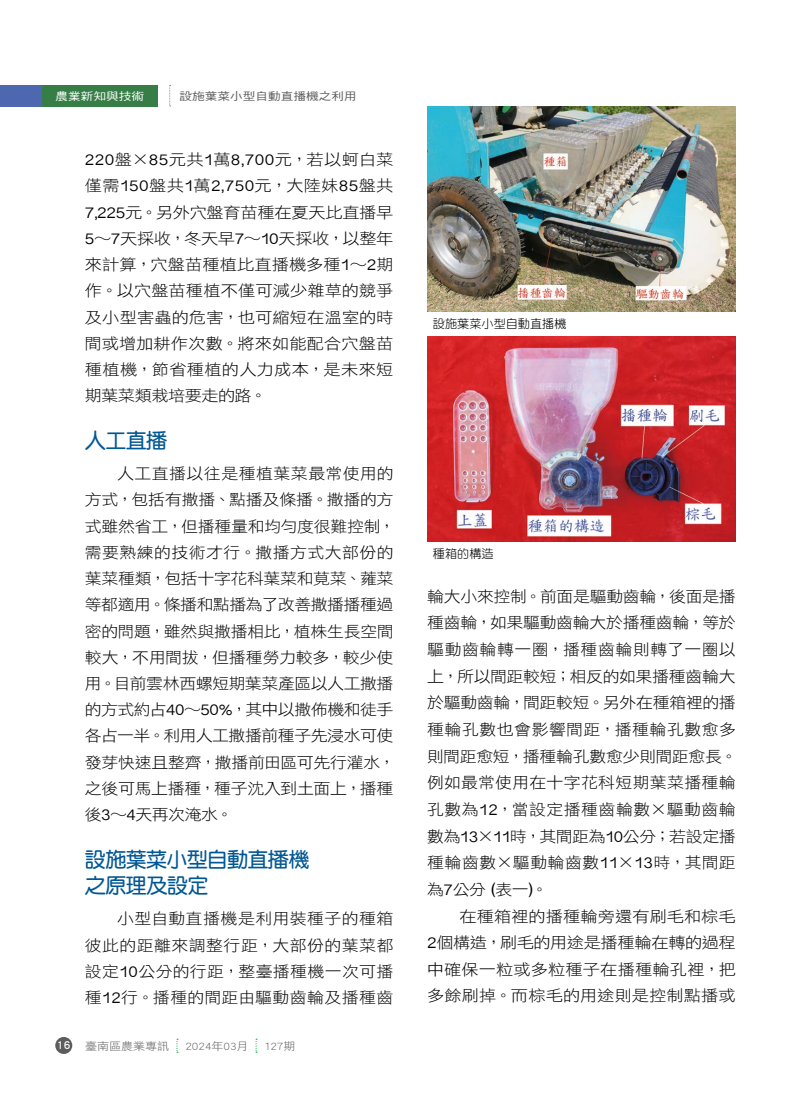
<style>
.page{position:relative;width:808px;height:1106px;background:#fff}
.page>*{position:absolute;margin:0;border:0;box-sizing:border-box;transform-origin:0 0}
.t1{font:21px/26.2px "DF Yuan Std W7";letter-spacing:-.03em;color:#005794}
.t2{font:15.6px/26.2px "DF Hei Std W3";letter-spacing:.005em;color:#000;text-align:justify;scale:1.09 1}
.t3{font:15.6px/26.2px "DF Hei Std W3";letter-spacing:.005em;color:#000;text-align:justify;scale:1.11 1}
.t4{font:12.15px "DF Yuan Std W3";color:#000}
.t5{font:10.8px "DF Hei Std W3";color:#5e5d5d;scale:1.11 1}
.t6{font:10.8px "DF Hei Std W5";letter-spacing:.005em;color:#5e5d5d;scale:1.17 1}
.t7{font:10.8px "DF Hei Std W5";letter-spacing:.005em;color:#fff;scale:1.17 1}
.t8{font:10.5px "Li Hei Pro";color:#fff}
.s1{font-family:"Gujarati Sangam MN"}
</style>
<div class="page">
<div style="left:55px;top:1037px;width:17px;height:17px;background:#5e5d5d;border-radius:50%"></div>
<svg style="left:169px;top:85px;width:2px;height:22px"></svg>
<div style="left:0;top:85px;width:157px;height:21px;background:#367d46"></div>
<div style="left:0;top:85px;width:41px;height:21px;background:#4e68b0"></div>
<svg style="left:176px;top:1038px;width:2px;height:14px"></svg>
<img style="left:427px;top:106px;width:309px;height:206px">
<img style="left:427px;top:336px;width:309px;height:205px">
<p class="t7" style="left:55px;top:90px;width:77px">農業新知與技術</p>
<p class="t6" style="left:179px;top:90px;width:153px">設施葉菜小型自動直播機之利用</p>
<p class="t8" style="left:57px;top:1040px;width:15px">16</p>
<p class="t3" style="left:85px;top:146px;width:280px"><span class="s1">220</span>盤×<span class="s1">85</span>元共<span class="s1">1</span>萬<span class="s1">8,700</span>元，若以蚵白菜僅需<span class="s1">150</span>盤共<span class="s1">1</span>萬<span class="s1">2,750</span>元，大陸妹<span class="s1">85</span>盤共<span class="s1">7,225</span>元。另外穴盤育苗種在夏天比直播早<span class="s1">5</span>～<span class="s1">7</span>天採收，冬天早<span class="s1">7</span>～<span class="s1">10</span>天採收，以整年來計算，穴盤苗種植比直播機多種<span class="s1">1</span>～<span class="s1">2</span>期作。以穴盤苗種植不僅可減少雜草的競爭及小型害蟲的危害，也可縮短在溫室的時間或增加耕作次數。將來如能配合穴盤苗種植機，節省種植的人力成本，是未來短期葉菜類栽培要走的路。</p>
<h1 class="t1" style="left:85px;top:427px;width:84px">人工直播</h1>
<p class="t2" style="left:85px;top:460px;width:286px;text-indent:32px">人工直播以往是種植葉菜最常使用的方式，包括有撒播、點播及條播。撒播的方式雖然省工，但播種量和均勻度很難控制，需要熟練的技術才行。撒播方式大部份的葉菜種類，包括十字花科葉菜和莧菜、蕹菜等都適用。條播和點播為了改善撒播播種過密的問題，雖然與撒播相比，植株生長空間較大，不用間拔，但播種勞力較多，較少使用。目前雲林西螺短期葉菜產區以人工撒播的方式約占<span class="s1">40</span>～<span class="s1">50%</span>，其中以撒佈機和徒手各占一半。利用人工撒播前種子先浸水可使發芽快速且整齊，撒播前田區可先行灌水，之後可馬上播種，種子沈入到土面上，播種後<span class="s1">3</span>～<span class="s1">4</span>天再次淹水。</p>
<h1 class="t1" style="left:85px;top:846px;width:226px">設施葉菜小型自動直播機之原理及設定</h1>
<p class="t2" style="left:85px;top:905px;width:285px;text-indent:32px">小型自動直播機是利用裝種子的種箱彼此的距離來調整行距，大部份的葉菜都設定<span class="s1">10</span>公分的行距，整臺播種機一次可播種<span class="s1">12</span>行。播種的間距由驅動齒輪及播種齒</p>
<p class="t5" style="left:85px;top:1039px;width:77px">臺南區農業專訊</p>
<p class="t5" style="left:185px;top:1039px;width:58px">2024年03月</p>
<p class="t5" style="left:264px;top:1039px;width:30px">127期</p>
<p class="t4" style="left:433px;top:317px;width:135px">設施葉菜小型自動直播機</p>
<p class="t4" style="left:433px;top:547px;width:62px">種箱的構造</p>
<p class="t2" style="left:427px;top:582px;width:286px;line-height:26.7px">輪大小來控制。前面是驅動齒輪，後面是播種齒輪，如果驅動齒輪大於播種齒輪，等於驅動齒輪轉一圈，播種齒輪則轉了一圈以上，所以間距較短；相反的如果播種齒輪大於驅動齒輪，間距較短。另外在種箱裡的播種輪孔數也會影響間距，播種輪孔數愈多則間距愈短，播種輪孔數愈少則間距愈長。例如最常使用在十字花科短期葉菜播種輪孔數為<span class="s1">12</span>，當設定播種齒輪數×驅動齒輪數為<span class="s1">13</span>×<span class="s1">11</span>時，其間距為<span class="s1">10</span>公分；若設定播種輪齒數×驅動輪齒數<span class="s1">11</span>×<span class="s1">13</span>時，其間距為<span class="s1">7</span>公分 <span class="s1">(</span>表一<span class="s1">)</span>。</p>
<p class="t3" style="left:427px;top:902px;width:280px;line-height:26.7px;text-indent:33px">在種箱裡的播種輪旁還有刷毛和棕毛<span class="s1">2</span>個構造，刷毛的用途是播種輪在轉的過程中確保一粒或多粒種子在播種輪孔裡，把多餘刷掉。而棕毛的用途則是控制點播或</p>
</div>
